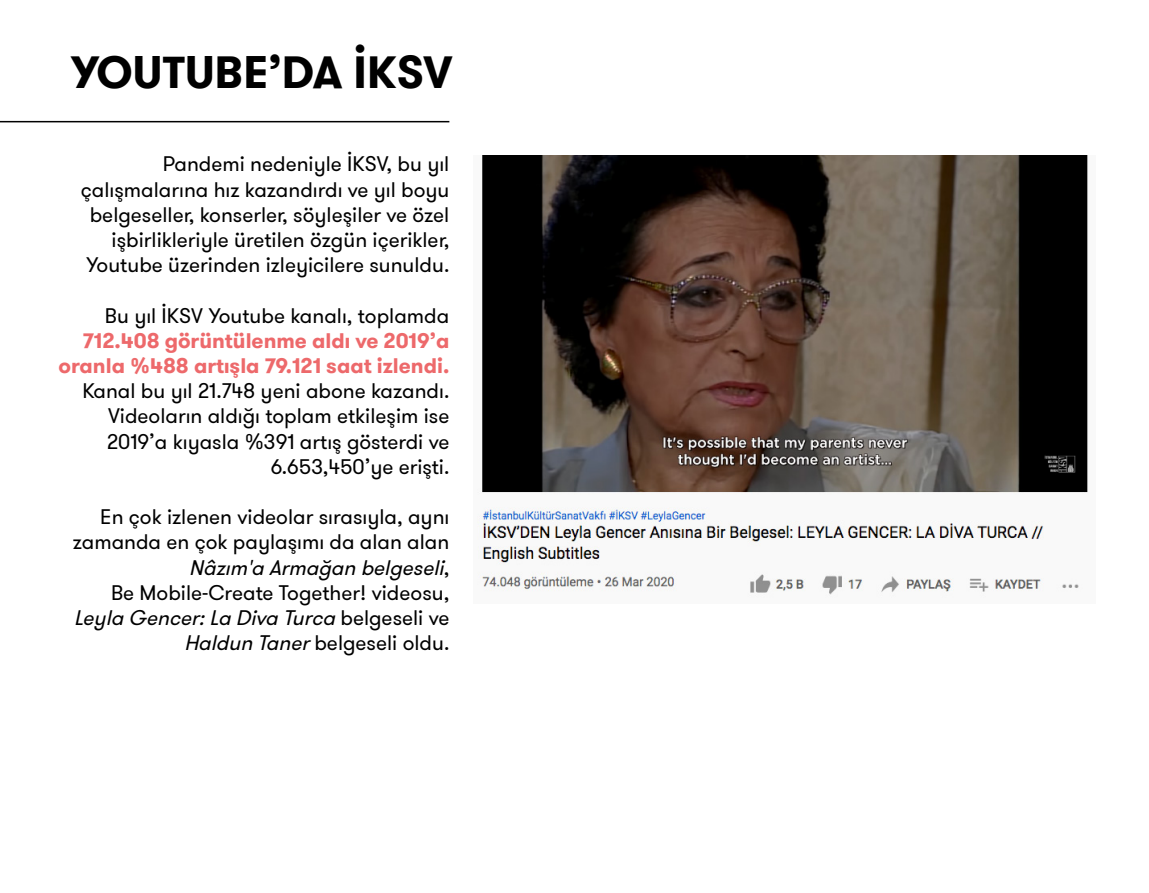
<style>
.page{position:relative;width:1149px;height:893px;background:#fff}
.page>*{position:absolute;margin:0;border:0;box-sizing:border-box;transform-origin:0 0}
.t1{font:700 45px "GT Walsheim Pro";color:#000}
.t2{font:21px/25.2px "GT Walsheim Pro";color:#000;text-align:right}
.t3{font:700 21px/25.2px "GT Walsheim Pro";color:#ed696b;text-align:right}
.s1{font-style:italic}
</style>
<div class="page">
<img style="left:477px;top:156px;width:611px;height:439px">
<hr style="left:0;top:121px;width:449px;height:1px;background:#000">
<h1 class="t1" style="left:71px;top:43px;width:383px">YOUTUBE’DA İKSV</h1>
<p class="t2" style="left:81px;top:152px;width:370px">Pandemi nedeniyle İKSV, bu yıl çalışmalarına hız kazandırdı ve yıl boyu belgeseller, konserler, söyleşiler ve özel işbirlikleriyle üretilen özgün içerikler, Youtube üzerinden izleyicilere sunuldu.</p>
<p class="t2" style="left:105px;top:303px;width:346px">Bu yıl İKSV Youtube kanalı, toplamda</p>
<p class="t3" style="left:58px;top:328px;width:392px">712.408 görüntülenme aldı ve 2019’a oranla %488 artışla 79.121 saat izlendi.</p>
<p class="t2" style="left:82px;top:379px;width:368px">Kanal bu yıl 21.748 yeni abone kazandı.<br>Videoların aldığı toplam etkileşim ise 2019’a kıyasla %391 artış gösterdi ve 6.653,450’ye erişti.</p>
<p class="t2" style="left:73px;top:505px;width:378px">En çok izlenen videolar sırasıyla, aynı zamanda en çok paylaşımı da alan alan <span class="s1">Nâzım'a Armağan belgeseli</span>,<br>Be Mobile-Create Together! videosu, <span class="s1">Leyla Gencer:La Diva Turca</span> b e l g e s e l i ve <span class="s1">Haldun Taner</span>belgeseli oldu.</p>
</div>
